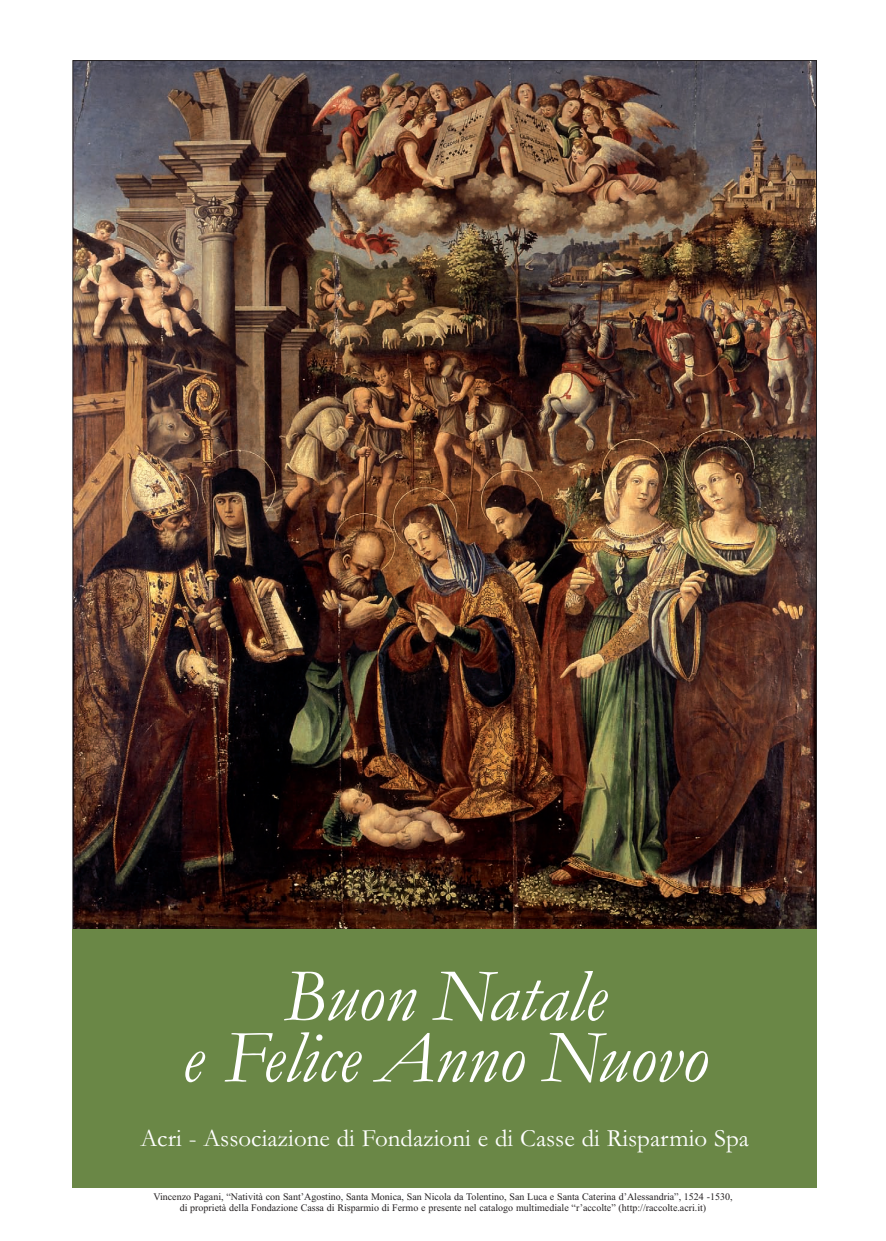
<style>
.page{position:relative;width:886px;height:1241px;background:#fff}
.page>*{position:absolute;margin:0;border:0;box-sizing:border-box;transform-origin:0 0}
.t1{font:italic 75px/61.2px "Garamond";color:#fff;text-align:center}
.t2{font:25px "Garamond";color:#fff}
.t3{font:10px/11.2px "Times New Roman";color:#231f20;text-align:center}
</style>
<div class="page">
<img style="left:75px;top:62px;width:740px;height:866px">
<div style="left:73px;top:928px;width:744px;height:259px;background:#6a8746"></div>
<h1 class="t1" style="left:181px;top:963px;width:528px">Buon Natale<br>e Felice Anno Nuovo</h1>
<h2 class="t2" style="left:140px;top:1122px;width:610px">Acri - Associazione di Fondazioni e di Casse di Risparmio Spa</h2>
<p class="t3" style="left:153px;top:1191px;width:580px">Vincenzo Pagani, “Natività con Sant’Agostino, Santa Monica, San Nicola da Tolentino, San Luca e Santa Caterina d’Alessandria”, 1524 -1530, di proprietà della Fondazione Cassa di Risparmio di Fermo e presente nel catalogo multimediale “r’accolte” (http://raccolte.acri.it)</p>
</div>
